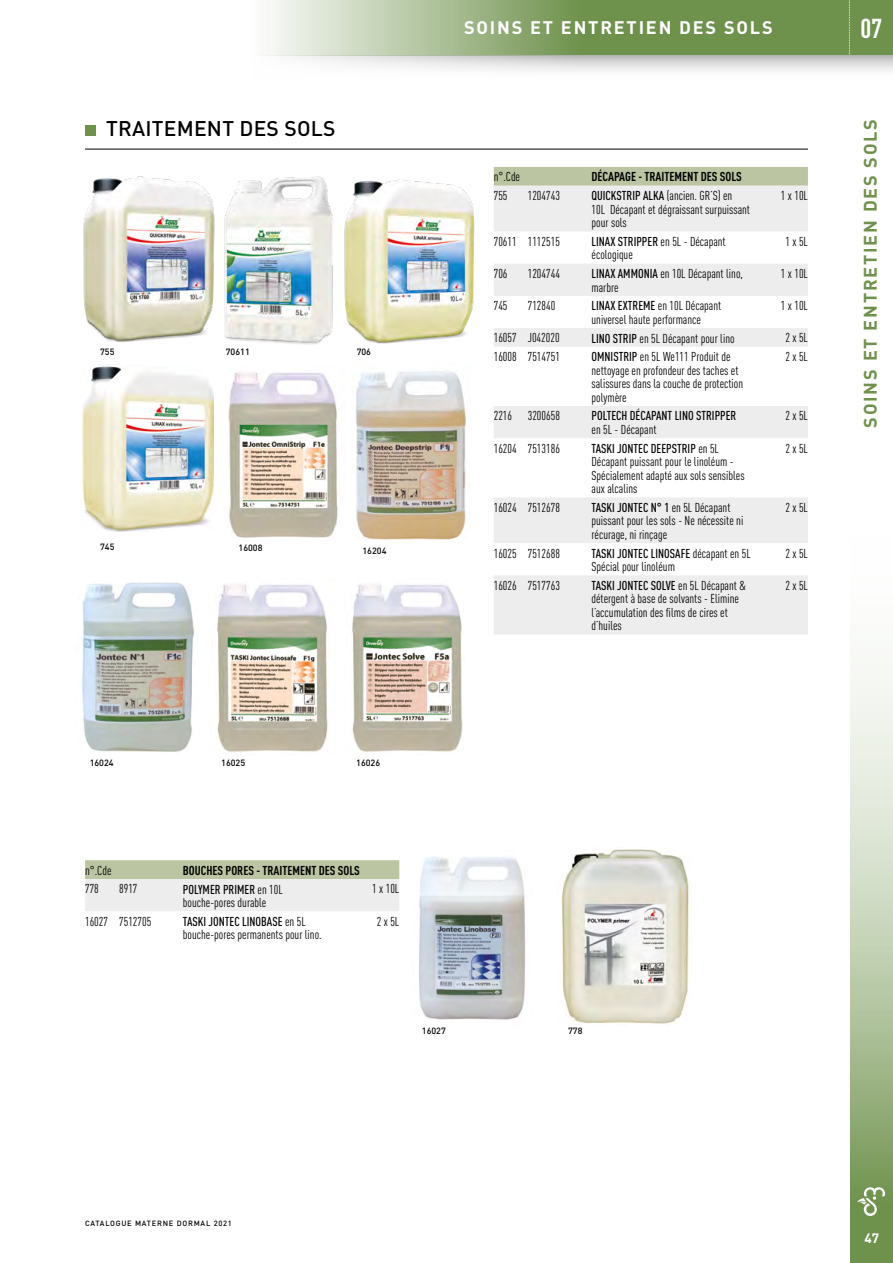
<style>
.page{position:relative;width:893px;height:1263px;background:#fff}
.page>*{position:absolute;margin:0;border:0;box-sizing:border-box;transform-origin:0 0}
.t1{font:700 27px "DIN Cond";color:#fff}
.t2{font:500 21px "DIN";letter-spacing:.01em;color:#000}
.t3{font:700 18px "DIN";letter-spacing:.1em;color:#6e914b}
.t4{font:700 18px "DIN";letter-spacing:.1em;color:#fff}
.t5{font:700 13.5px "DIN";color:#fff}
.t6{font:12.75px/13.5px "DIN Cond";color:#000}
.t7{font:700 12.75px "DIN Cond";color:#000}
.t8{font:500 12.75px "DIN Cond";color:#000}
.t9{font:500 9px "DIN";color:#000}
.t10{font:500 7.5px "DIN";letter-spacing:.1em;color:#000}
.s1{font-weight:500}
</style>
<div class="page">
<svg style="left:850px;top:668px;width:43px;height:595px"></svg>
<svg style="left:270px;top:0;width:623px;height:55px;fill:#70924d"></svg>
<svg style="left:849px;top:0;width:1px;height:55px"></svg>
<svg style="left:262px;top:55px;width:631px;height:16px"></svg>
<svg style="left:857px;top:1187px;width:28px;height:29px"></svg>
<img style="left:82px;top:364px;width:132px;height:167px">
<img style="left:224px;top:176px;width:109px;height:169px">
<img style="left:83px;top:176px;width:132px;height:166px">
<img style="left:344px;top:179px;width:131px;height:165px">
<img style="left:356px;top:371px;width:110px;height:169px">
<img style="left:228px;top:372px;width:110px;height:166px">
<div style="left:494px;top:167px;width:314px;height:19px;background:#bbc5a1"></div>
<svg style="left:494px;top:186px;width:314px;height:448px;fill:#ededed"></svg>
<hr style="left:85px;top:149px;width:723px;height:1px;background:#000">
<div style="left:85px;top:126px;width:10px;height:10px;background:#6e914b"></div>
<img style="left:82px;top:582px;width:113px;height:171px">
<img style="left:418px;top:857px;width:108px;height:163px">
<svg style="left:85px;top:860px;width:314px;height:51px"></svg>
<img style="left:217px;top:584px;width:111px;height:168px">
<img style="left:352px;top:584px;width:111px;height:168px">
<img style="left:561px;top:847px;width:131px;height:177px">
<h2 class="t2" style="left:106px;top:114px;width:231px">TRAITEMENT DES SOLS</h2>
<p class="t9" style="left:100px;top:345px;width:16px">755</p>
<p class="t9" style="left:226px;top:346px;width:25px">70611</p>
<p class="t9" style="left:357px;top:346px;width:16px">706</p>
<p class="t9" style="left:100px;top:541px;width:16px">745</p>
<p class="t9" style="left:239px;top:541px;width:25px">16008</p>
<p class="t9" style="left:362px;top:545px;width:25px">16204</p>
<h3 class="t4" style="left:464px;top:16px;width:310px">SOINS ET ENTRETIEN DES SOLS</h3>
<p class="t6" style="left:494px;top:170px;width:28px">n°.Cde</p>
<p class="t7" style="left:591px;top:169px;width:152px">DÉCAPAGE - TRAITEMENT DES SOLS</p>
<p class="t6" style="left:494px;top:189px;width:15px">755</p>
<p class="t6" style="left:528px;top:189px;width:34px">1204743</p>
<p class="t6" style="left:591px;top:189px;width:160px"><span class="s1">QUICKSTRIP ALKA</span> (ancien. GR’S) en<br>10L Décapant et dégraissant surpuissant pour sols</p>
<p class="t6" style="left:781px;top:189px;width:29px">1 x 10L</p>
<p class="t6" style="left:494px;top:234px;width:68px">70611 1112515</p>
<p class="t6" style="left:591px;top:235px;width:136px"><span class="s1">LINAX STRIPPER</span> en 5L - Décapant écologique</p>
<p class="t6" style="left:785px;top:234px;width:24px">1 x 5L</p>
<p class="t6" style="left:494px;top:267px;width:15px">706</p>
<p class="t6" style="left:528px;top:267px;width:34px">1204744</p>
<p class="t6" style="left:591px;top:267px;width:153px"><span class="s1">LINAX AMMONIA</span> en 10L Décapant lino, marbre</p>
<p class="t6" style="left:781px;top:267px;width:29px">1 x 10L</p>
<p class="t6" style="left:494px;top:299px;width:15px">745</p>
<p class="t6" style="left:528px;top:299px;width:29px">712840</p>
<p class="t6" style="left:591px;top:299px;width:131px"><span class="s1">LINAX EXTREME</span> en 10L Décapant universel haute performance</p>
<p class="t6" style="left:781px;top:299px;width:29px">1 x 10L</p>
<p class="t6" style="left:494px;top:331px;width:67px">16057 J042020</p>
<p class="t6" style="left:591px;top:331px;width:145px"><span class="s1">LINO STRIP</span> en 5L Décapant pour lino</p>
<p class="t6" style="left:785px;top:331px;width:24px">2 x 5L</p>
<p class="t6" style="left:494px;top:350px;width:68px">16008 7514751</p>
<p class="t6" style="left:591px;top:350px;width:153px"><span class="s1">OMNISTRIP</span> en 5L We111 Produit de nettoyage en profondeur des taches et salissures dans la couche de protection polymère</p>
<p class="t6" style="left:785px;top:350px;width:24px">2 x 5L</p>
<p class="t6" style="left:494px;top:409px;width:68px">2216 3200658</p>
<p class="t8" style="left:591px;top:408px;width:146px">POLTECH DÉCAPANT LINO STRIPPER</p>
<p class="t6" style="left:591px;top:423px;width:67px">en 5L - Décapant</p>
<p class="t6" style="left:785px;top:409px;width:24px">2 x 5L</p>
<p class="t6" style="left:494px;top:441px;width:68px">16204 7513186</p>
<p class="t6" style="left:591px;top:441px;width:155px"><span class="s1">TASKI JONTEC DEEPSTRIP</span> en 5L<br>Décapant puissant pour le linoléum -<br>Spécialement adapté aux sols sensibles aux alcalins</p>
<p class="t6" style="left:785px;top:441px;width:24px">2 x 5L</p>
<p class="t6" style="left:494px;top:500px;width:68px">16024 7512678</p>
<p class="t6" style="left:591px;top:500px;width:153px"><span class="s1">TASKI JONTEC N° 1</span> en 5L Décapant puissant pour les sols - Ne nécessite ni récurage, ni rinçage</p>
<p class="t6" style="left:785px;top:500px;width:24px">2 x 5L</p>
<p class="t6" style="left:494px;top:546px;width:68px">16025 7512688</p>
<p class="t6" style="left:591px;top:546px;width:161px"><span class="s1">TASKI JONTEC LINOSAFE</span> décapant en 5L<br>Spécial pour linoléum</p>
<p class="t6" style="left:785px;top:546px;width:24px">2 x 5L</p>
<p class="t6" style="left:494px;top:578px;width:68px">16026 7517763</p>
<p class="t6" style="left:591px;top:578px;width:156px"><span class="s1">TASKI JONTEC SOLVE</span> en 5L Décapant &amp; détergent à base de solvants - Elimine l’accumulation des films de cires et d’huiles</p>
<p class="t6" style="left:785px;top:578px;width:24px">2 x 5L</p>
<p class="t9" style="left:90px;top:757px;width:25px">16024</p>
<p class="t9" style="left:221px;top:757px;width:25px">16025</p>
<p class="t9" style="left:356px;top:757px;width:25px">16026</p>
<p class="t6" style="left:85px;top:863px;width:28px">n°.Cde</p>
<p class="t7" style="left:183px;top:862px;width:178px">BOUCHES PORES - TRAITEMENT DES SOLS</p>
<p class="t6" style="left:85px;top:882px;width:15px">778</p>
<p class="t6" style="left:119px;top:882px;width:20px">8917</p>
<p class="t6" style="left:183px;top:882px;width:101px"><span class="s1">POLYMER PRIMER</span> en 10L bouche-pores durable</p>
<p class="t6" style="left:372px;top:882px;width:29px">1 x 10L</p>
<p class="t6" style="left:85px;top:914px;width:68px">16027 7512705</p>
<p class="t6" style="left:183px;top:914px;width:140px"><span class="s1">TASKI JONTEC LINOBASE</span> en 5L bouche-pores permanents pour lino.</p>
<p class="t6" style="left:377px;top:914px;width:24px">2 x 5L</p>
<p class="t9" style="left:422px;top:1025px;width:25px">16027</p>
<p class="t9" style="left:568px;top:1025px;width:16px">778</p>
<h1 class="t1" style="left:861px;top:11px;width:23px">07</h1>
<h3 class="t3" style="left:858px;top:428px;width:310px;rotate:-90deg">SOINS ET ENTRETIEN DES SOLS</h3>
<p class="t10" style="left:85px;top:1218px;width:148px">CATALOGUE MATERNE DORMAL 2021</p>
<p class="t5" style="left:864px;top:1229px;width:16px">47</p>
</div>
